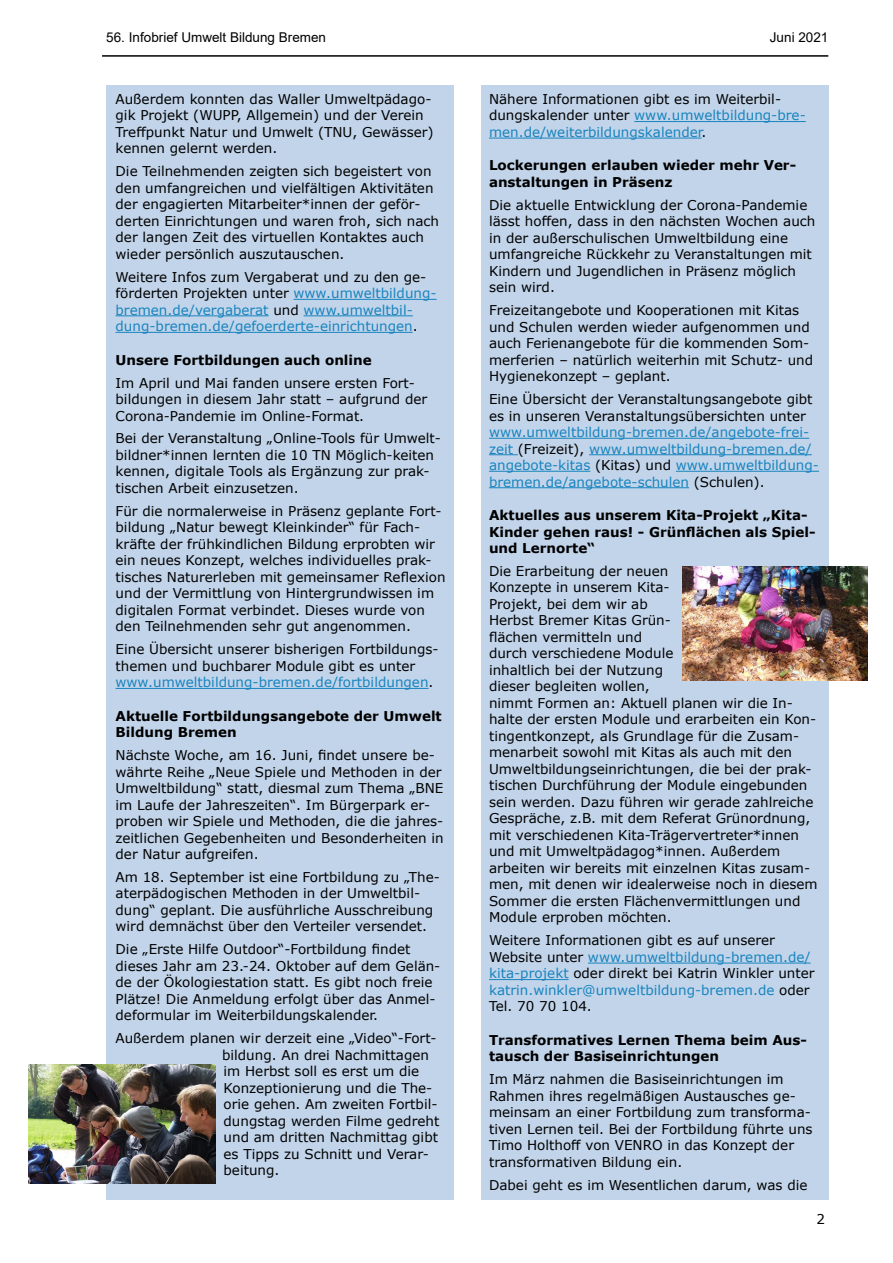
<style>
.page{position:relative;width:893px;height:1263px;background:#fff}
.page>*{position:absolute;margin:0;border:0;box-sizing:border-box;transform-origin:0 0}
.t1{font:13.5px/16.5px "Verdana";color:#000}
.t2{font:13.5px/16.5px "Verdana";color:#1784be}
.t3{font:700 13.5px/16.5px "Verdana";color:#000}
.t4{font:13.5px "Arial";color:#000}
.s1{color:#000}
.s2{color:#1784be}
</style>
<div class="page">
<hr style="left:102px;top:55px;width:726px;height:2px;background:#000">
<div style="left:106px;top:85px;width:348px;height:1114px;background:#c2d4ea"></div>
<div style="left:481px;top:85px;width:348px;height:1114px;background:#c2d4ea"></div>
<hr style="left:293px;top:299px;width:144px;height:1px;background:#1784be">
<hr style="left:116px;top:315px;width:153px;height:1px;background:#1784be">
<hr style="left:304px;top:315px;width:109px;height:1px;background:#1784be">
<hr style="left:116px;top:332px;width:297px;height:1px;background:#1784be">
<hr style="left:116px;top:688px;width:312px;height:1px;background:#1784be">
<hr style="left:634px;top:121px;width:172px;height:1px;background:#1784be">
<hr style="left:489px;top:138px;width:213px;height:1px;background:#1784be">
<hr style="left:489px;top:438px;width:320px;height:1px;background:#1784be">
<svg style="left:489px;top:454px;width:29px;height:1px"></svg>
<hr style="left:589px;top:454px;width:223px;height:1px;background:#1784be">
<hr style="left:489px;top:471px;width:101px;height:1px;background:#1784be">
<hr style="left:676px;top:471px;width:143px;height:1px;background:#1784be">
<hr style="left:489px;top:487px;width:200px;height:1px;background:#1784be">
<hr style="left:588px;top:963px;width:223px;height:1px;background:#1784be">
<hr style="left:489px;top:979px;width:80px;height:1px;background:#1784be">
<img style="left:28px;top:1064px;width:187px;height:120px">
<img style="left:683px;top:566px;width:184px;height:114px">
<p class="t4" style="left:106px;top:28px;width:221px">56. Infobrief Umwelt Bildung Bremen</p>
<p class="t4" style="left:770px;top:28px;width:60px">Juni 2021</p>
<p class="t1" style="left:116px;top:91px;width:320px">Außerdem konnten das Waller Umweltpädago&shy;gik Projekt (WUPP, Allgemein) und der Verein Treffpunkt Natur und Umwelt (TNU, Gewässer) kennen gelernt werden.</p>
<p class="t1" style="left:116px;top:163px;width:325px">Die Teilnehmenden zeigten sich begeistert von den umfangreichen und vielfältigen Aktivitäten der engagierten Mitarbeiter*innen der geför&shy;derten Einrichtungen und waren froh, sich nach der langen Zeit des virtuellen Kontaktes auch wieder persönlich auszutauschen.</p>
<p class="t2" style="left:116px;top:268px;width:323px"><span class="s1">Weitere Infos zum Vergaberat und zu den ge&shy;förderten Projekten unter</span> www.umweltbildung&shy;bremen.de/vergaberat <span class="s1">und</span> www.umweltbil&shy;dung-bremen.de/gefoerderte-einrichtungen<span class="s1">.</span></p>
<p class="t3" style="left:116px;top:351px;width:258px">Unsere Fortbildungen auch online</p>
<p class="t1" style="left:116px;top:374px;width:313px">Im April und Mai fanden unsere ersten Fort&shy;bildungen in diesem Jahr statt – aufgrund der<br>Corona-Pandemie im Online-Format.</p>
<p class="t1" style="left:116px;top:430px;width:327px">Bei der Veranstaltung „Online-Tools für Umwelt&shy;bildner*innen lernten die 10 TN Möglich-keiten kennen, digitale Tools als Ergänzung zur prak&shy;tischen Arbeit einzusetzen.</p>
<p class="t1" style="left:116px;top:502px;width:332px">Für die normalerweise in Präsenz geplante Fort&shy;bildung „Natur bewegt Kleinkinder“ für Fach&shy;kräfte der frühkindlichen Bildung erprobten wir ein neues Konzept, welches individuelles prak&shy;tisches Naturerleben mit gemeinsamer Reflexion und der Vermittlung von Hintergrundwissen im digitalen Format verbindet. Dieses wurde von den Teilnehmenden sehr gut angenommen.</p>
<p class="t1" style="left:116px;top:641px;width:325px">Eine Übersicht unserer bisherigen Fortbildungs&shy;themen und buchbarer Module gibt es unter <span class="s2">www.umweltbildung-bremen.de/fortbildungen</span>.</p>
<p class="t3" style="left:116px;top:707px;width:328px">Aktuelle Fortbildungsangebote der Umwelt<br>Bildung Bremen</p>
<p class="t1" style="left:116px;top:747px;width:330px">Nächste Woche, am 16. Juni, findet unsere be&shy;währte Reihe „Neue Spiele und Methoden in der Umweltbildung“ statt, diesmal zum Thema „BNE im Laufe der Jahreszeiten“. Im Bürgerpark er&shy;proben wir Spiele und Methoden, die die jahres&shy;zeitlichen Gegebenheiten und Besonderheiten in der Natur aufgreifen.</p>
<p class="t1" style="left:116px;top:869px;width:326px">Am 18. September ist eine Fortbildung zu „The&shy;aterpädogischen Methoden in der Umweltbil&shy;dung“ geplant. Die ausführliche Ausschreibung wird demnächst über den Verteiler versendet.</p>
<p class="t1" style="left:116px;top:941px;width:326px">Die „Erste Hilfe Outdoor“-Fortbildung findet dieses Jahr am 23.-24. Oktober auf dem Gelän&shy;de der Ökologiestation statt. Es gibt noch freie Plätze! Die Anmeldung erfolgt über das Anmel&shy;deformular im Weiterbildungskalender.</p>
<p class="t1" style="left:222px;top:1030px;width:219px;text-indent:-107px">Außerdem planen wir derzeit eine „Video“-Fort&shy;bildung. An drei Nachmittagen im Herbst soll es erst um die<br>Konzeptionierung und die The&shy;orie gehen. Am zweiten Fortbil&shy;dungstag werden Filme gedreht und am dritten Nachmittag gibt es Tipps zu Schnitt und Verar&shy;beitung.</p>
<p class="t1" style="left:489px;top:91px;width:318px">Nähere Informationen gibt es im Weiterbil&shy;dungskalender unter <span class="s2">www.umweltbildung-bre&shy;men.de/weiterbildungskalender</span>.</p>
<p class="t3" style="left:489px;top:157px;width:309px">Lockerungen erlauben wieder mehr Ver&shy;anstaltungen in Präsenz</p>
<p class="t1" style="left:489px;top:196px;width:328px">Die aktuelle Entwicklung der Corona-Pandemie lässt hoffen, dass in den nächsten Wochen auch in der außerschulischen Umweltbildung eine umfangreiche Rückkehr zu Veranstaltungen mit Kindern und Jugendlichen in Präsenz möglich sein wird.</p>
<p class="t1" style="left:489px;top:302px;width:326px">Freizeitangebote und Kooperationen mit Kitas und Schulen werden wieder aufgenommen und auch Ferienangebote für die kommenden Som&shy;merferien – natürlich weiterhin mit Schutz- und Hygienekonzept – geplant.</p>
<p class="t1" style="left:489px;top:391px;width:325px">Eine Übersicht der Veranstaltungsangebote gibt es in unseren Veranstaltungsübersichten unter</p>
<p class="t2" style="left:489px;top:424px;width:331px">www.umweltbildung-bremen.de/angebote-frei&shy;zeit <span class="s1">(Freizeit),</span> www.umweltbildung-bremen.de/ angebote-kitas <span class="s1">(Kitas) und</span> www.umweltbildung&shy;bremen.de/angebote-schulen <span class="s1">(Schulen).</span></p>
<p class="t3" style="left:489px;top:507px;width:328px">Aktuelles aus unserem Kita-Projekt „Kita-<br>Kinder gehen raus! - Grünflächen als Spiel&shy;und Lernorte“</p>
<p class="t1" style="left:489px;top:563px;width:330px">Die Erarbeitung der neuen<br>Konzepte in unserem Kita-<br>Projekt, bei dem wir ab<br>Herbst Bremer Kitas Grün-<br>flächen vermitteln und<br>durch verschiedene Module<br>inhaltlich bei der Nutzung<br>dieser begleiten wollen,<br>nimmt Formen an: Aktuell planen wir die In&shy;halte der ersten Module und erarbeiten ein Kon&shy;tingentkonzept, als Grundlage für die Zusam&shy;menarbeit sowohl mit Kitas als auch mit den Umweltbildungseinrichtungen, die bei der prak&shy;tischen Durchführung der Module eingebunden sein werden. Dazu führen wir gerade zahlreiche Gespräche, z.B. mit dem Referat Grünordnung, mit verschiedenen Kita-Trägervertreter*innen und mit Umweltpädagog*innen. Außerdem arbeiten wir bereits mit einzelnen Kitas zusam&shy;men, mit denen wir idealerweise noch in diesem Sommer die ersten Flächenvermittlungen und Module erproben möchten.</p>
<p class="t1" style="left:489px;top:932px;width:327px">Weitere Informationen gibt es auf unserer Website unter <span class="s2">www.umweltbildung-bremen.de/ kita-projekt</span> oder direkt bei Katrin Winkler unter <span class="s2">katrin.winkler@umweltbildung-bremen.de</span> oder Tel. 70 70 104.</p>
<p class="t3" style="left:489px;top:1031px;width:319px">Transformatives Lernen Thema beim Aus&shy;tausch der Basiseinrichtungen</p>
<p class="t1" style="left:489px;top:1071px;width:325px">Im März nahmen die Basiseinrichtungen im Rahmen ihres regelmäßigen Austausches ge&shy;meinsam an einer Fortbildung zum transforma&shy;tiven Lernen teil. Bei der Fortbildung führte uns Timo Holthoff von VENRO in das Konzept der transformativen Bildung ein.</p>
<p class="t1" style="left:489px;top:1176px;width:320px">Dabei geht es im Wesentlichen darum, was die</p>
<p class="t1" style="left:816px;top:1211px;width:10px">2</p>
</div>
